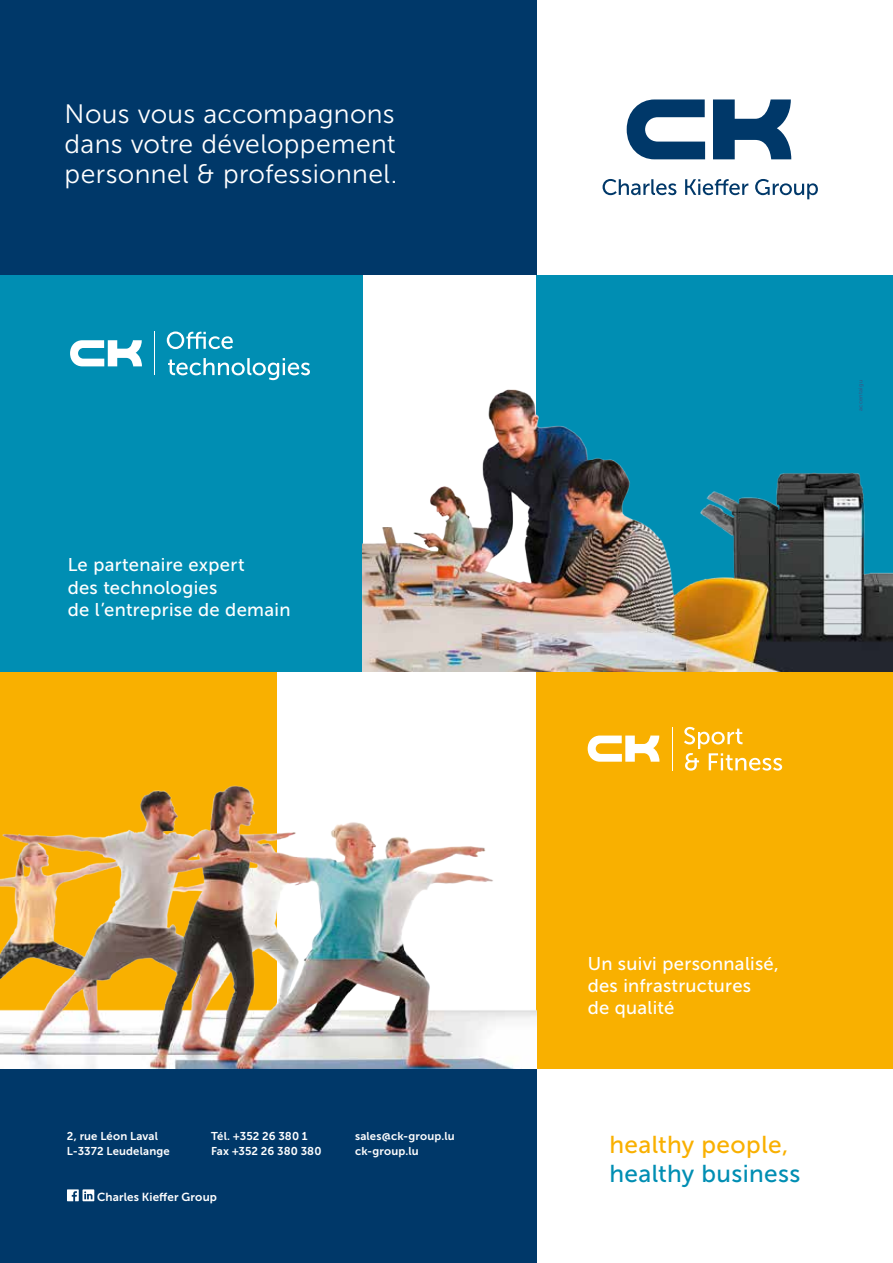
<style>
.page{position:relative;width:893px;height:1263px;background:#fff}
.page>*{position:absolute;margin:0;border:0;box-sizing:border-box;transform-origin:0 0}
.t1{font:26.55px/29.7px "Museo Sans 300";letter-spacing:.015em;color:#fff;text-align:justify}
.t2{font:24.45px "Museo Sans 500";letter-spacing:.015em;color:#008eb3}
.t3{font:24.45px "Museo Sans 500";letter-spacing:.015em;color:#f9b000}
.t4{font:18.45px/22.2px "Museo Sans 500";letter-spacing:.015em;color:#fff}
.t5{font:11.55px "Museo Sans 700";letter-spacing:.01em;color:#fff}
.t6{font:11.4px/15px "Museo Sans 700";letter-spacing:.01em;color:#fff}
.t7{font:5.7px "Museo Sans 500";letter-spacing:.045em;color:#345c8a}
</style>
<div class="page">
<div style="left:0;top:1069px;width:536px;height:193px;background:#003869"></div>
<div style="left:0;top:0;width:536px;height:275px;background:#003869"></div>
<div style="left:0;top:672px;width:277px;height:357px;background:#f9b000"></div>
<div style="left:536px;top:672px;width:357px;height:397px;background:#f9b000"></div>
<div style="left:536px;top:275px;width:357px;height:397px;background:#008eb3"></div>
<div style="left:0;top:275px;width:363px;height:397px;background:#008eb3"></div>
<img style="left:0;top:785px;width:536px;height:284px">
<img style="left:363px;top:389px;width:530px;height:283px">
<svg style="left:627px;top:99px;width:78px;height:60px"></svg>
<svg style="left:713px;top:99px;width:78px;height:60px"></svg>
<svg style="left:603px;top:179px;width:73px;height:16px"></svg>
<svg style="left:685px;top:179px;width:63px;height:16px"></svg>
<svg style="left:755px;top:179px;width:63px;height:20px"></svg>
<svg style="left:588px;top:735px;width:71px;height:27px"></svg>
<svg style="left:684px;top:727px;width:98px;height:44px"></svg>
<hr style="left:672px;top:727px;width:1px;height:43px;background:#fff">
<svg style="left:167px;top:331px;width:66px;height:18px"></svg>
<svg style="left:168px;top:358px;width:142px;height:22px"></svg>
<svg style="left:70px;top:340px;width:72px;height:26px"></svg>
<hr style="left:154px;top:331px;width:1px;height:44px;background:#fff">
<svg style="left:67px;top:1189px;width:27px;height:12px"></svg>
<h1 class="t1" style="left:65px;top:99px;width:334px">Nous vous accompagnons dans votre développement personnel &amp; professionnel.</h1>
<p class="t4" style="left:68px;top:554px;width:224px">Le partenaire expert<br>des technologies<br>de l’entreprise de demain</p>
<p class="t7" style="left:857px;top:411px;width:32px;rotate:-90deg">accentaigu</p>
<p class="t4" style="left:588px;top:952px;width:193px">Un suivi personnalisé, des infrastructures<br>de qualité</p>
<p class="t6" style="left:67px;top:1129px;width:104px">2, rue Léon Laval<br>L-3372 Leudelange</p>
<p class="t6" style="left:211px;top:1129px;width:112px">Tél. +352 26 380 1<br>Fax +352 26 380 380</p>
<p class="t6" style="left:355px;top:1129px;width:101px">sales@ck-group.lu ck-group.lu</p>
<h2 class="t3" style="left:609px;top:1131px;width:180px">healthy people,</h2>
<h2 class="t2" style="left:609px;top:1160px;width:193px">healthy business</h2>
<p class="t5" style="left:97px;top:1191px;width:121px">Charles Kieffer Group</p>
</div>
